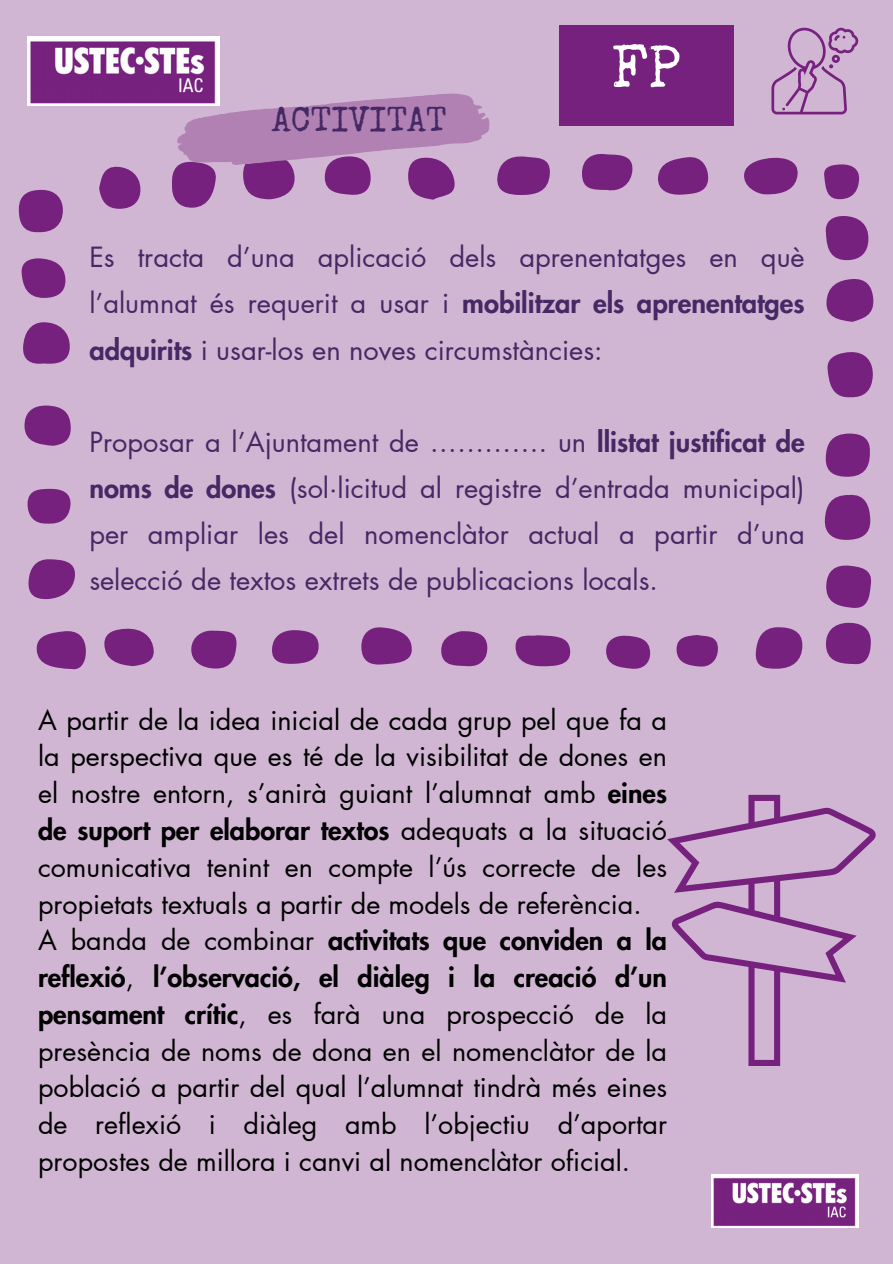
<style>
.page{position:relative;width:893px;height:1264px;background:#fff}
.page>*{position:absolute;margin:0;border:0;box-sizing:border-box;transform-origin:0 0}
.t1{font:60px "Special Elite";color:#fff}
.t2{font:34.5px "Special Elite";color:#452964}
.t3{font:27.15px/46.2px "Futura LT Pro";color:#452964;text-align:justify}
.t4{font:26.85px/36.8px "Futura LT Pro";color:#000}
.s1{font-weight:800}
</style>
<div class="page">
<div style="left:0;top:0;width:892px;height:1263px;background:#d1b6d4"></div>
<svg style="left:19px;top:154px;width:855px;height:516px"></svg>
<svg style="left:175px;top:90px;width:316px;height:79px"></svg>
<img style="left:28px;top:37px;width:191px;height:68px">
<svg style="left:667px;top:794px;width:208px;height:271px"></svg>
<svg style="left:771px;top:28px;width:87px;height:86px"></svg>
<img style="left:711px;top:1174px;width:147px;height:52px">
<div style="left:559px;top:25px;width:174px;height:100px;background:#77217f"></div>
<p class="t2" style="left:272px;top:107px;width:176px">ACTIVITAT</p>
<h1 class="t1" style="left:611px;top:44px;width:71px">FP</h1>
<p class="t3" style="left:89px;top:235px;width:716px">Es tracta d’una aplicació dels aprenentatges en què l’alumnat és requerit a usar i <span class="s1">mobilitzar els aprenentatges adquirits</span> i usar-los en noves circumstàncies:</p>
<p class="t3" style="left:89px;top:420px;width:716px">Proposar a l’Ajuntament de …………. un <span class="s1">llistat justificat de noms de dones</span> (sol·licitud al registre d’entrada municipal) per ampliar les del nomenclàtor actual a partir d’una selecció de textos extrets de publicacions locals.</p>
<p class="t4" style="left:38px;top:702px;width:630px">A partir de la idea inicial de cada grup pel que fa a la perspectiva que es té de la visibilitat de dones en el nostre entorn, s’anirà guiant l’alumnat amb <span class="s1">eines de suport per elaborar textos</span> adequats a la situació comunicativa tenint en compte l’ús correcte de les propietats textuals a partir de models de referència.<br>A banda de combinar <span class="s1">activitats que conviden a la reflexió</span>, <span class="s1">l’observació, el diàleg i la creació d’un pensament crític</span>, es farà una prospecció de la presència de noms de dona en el nomenclàtor de la població a partir del qual l’alumnat tindrà més eines de reflexió i diàleg amb l’objectiu d’aportar propostes de millora i canvi al nomenclàtor oficial.</p>
</div>
